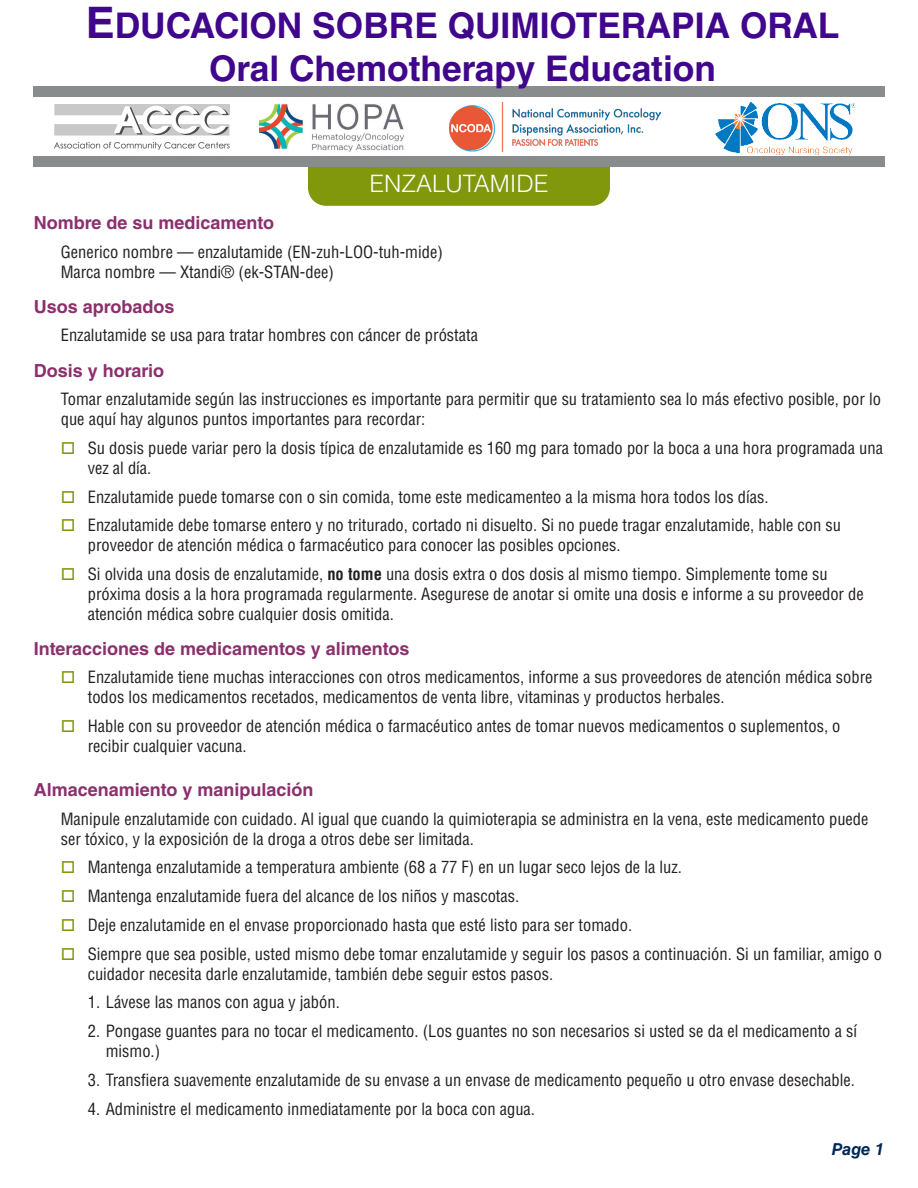
<style>
.page{position:relative;width:918px;height:1188px;background:#fff}
.page>*{position:absolute;margin:0;border:0;box-sizing:border-box;transform-origin:0 0}
.t1{font:700 35.4px "Helvetica LT Std";color:#40068b}
.drug_name{font:300 24px "Helvetica LT Std";color:#fff}
.subhead{font:700 18px "Helvetica LT Std";color:#8b306d}
.text{font:condensed 16.5px/19.8px "Helvetica LT Std";color:#231f20}
.t2{font:italic 700 16.5px "Helvetica LT Std";color:#002855}
.s1{font-size:43.5px}
.s2{color:#81980d}
.s3{font-weight:700}
</style>
<div class="page">
<div style="left:308px;top:139px;width:302px;height:67px;background:#81980d;border-radius:18px"></div>
<div style="left:34px;top:87px;width:850px;height:80px;background:#888c8d"></div>
<div style="left:25px;top:98px;width:864px;height:58px;background:#fff"></div>
<img style="left:259px;top:103px;width:145px;height:49px">
<img style="left:716px;top:101px;width:139px;height:53px">
<img style="left:449px;top:102px;width:211px;height:49px">
<img style="left:55px;top:104px;width:174px;height:46px">
<p class="t1" style="left:86px;top:4px;width:755px"><span class="s1">E</span>DUCACION SOBRE QUIMIOTERAPIA ORAL</p>
<p class="t1" style="left:209px;top:46px;width:509px">Oral Chemotherapy Education</p>
<p class="drug_name" style="left:369px;top:169px;width:181px">ENZALUTAMIDE</p>
<p class="subhead" style="left:34px;top:212px;width:242px">Nombre de su medicamento</p>
<p class="text" style="left:61px;top:242px;width:384px">Generico nombre — enzalutamide (EN-zuh-LOO-tuh-mide)</p>
<p class="text" style="left:61px;top:262px;width:275px">Marca nombre — Xtandi® (ek-STAN-dee)</p>
<p class="subhead" style="left:34px;top:295px;width:142px">Usos aprobados</p>
<p class="text" style="left:61px;top:325px;width:419px">Enzalutamide se usa para tratar hombres con cáncer de próstata</p>
<p class="subhead" style="left:34px;top:359px;width:132px">Dosis y horario</p>
<p class="text" style="left:61px;top:389px;width:822px">Tomar enzalutamide según las instrucciones es importante para permitir que su tratamiento sea lo más efectivo posible, por lo que aquí hay algunos puntos importantes para recordar:</p>
<p class="text" style="left:88px;top:438px;width:797px;text-indent:-27px"><span class="s2">□</span> Su dosis puede variar pero la dosis típica de enzalutamide es 160 mg para tomado por la boca a una hora programada una vez al día.</p>
<p class="text" style="left:61px;top:487px;width:709px"><span class="s2">□</span> Enzalutamide puede tomarse con o sin comida, tome este medicamenteo a la misma hora todos los días.</p>
<p class="text" style="left:88px;top:515px;width:755px;text-indent:-27px"><span class="s2">□</span> Enzalutamide debe tomarse entero y no triturado, cortado ni disuelto. Si no puede tragar enzalutamide, hable con su proveedor de atención médica o farmacéutico para conocer las posibles opciones.</p>
<p class="text" style="left:88px;top:564px;width:778px;text-indent:-27px"><span class="s2">□</span> Si olvida una dosis de enzalutamide, <span class="s3">no tome</span> una dosis extra o dos dosis al mismo tiempo. Simplemente tome su próxima dosis a la hora programada regularmente. Asegurese de anotar si omite una dosis e informe a su proveedor de atención médica sobre cualquier dosis omitida.</p>
<p class="subhead" style="left:34px;top:637px;width:377px">Interacciones de medicamentos y alimentos</p>
<p class="text" style="left:88px;top:667px;width:786px;text-indent:-27px"><span class="s2">□</span> Enzalutamide tiene muchas interacciones con otros medicamentos, informe a sus proveedores de atención médica sobre todos los medicamentos recetados, medicamentos de venta libre, vitaminas y productos herbales.</p>
<p class="text" style="left:88px;top:716px;width:754px;text-indent:-27px"><span class="s2">□</span> Hable con su proveedor de atención médica o farmacéutico antes de tomar nuevos medicamentos o suplementos, o recibir cualquier vacuna.</p>
<p class="subhead" style="left:34px;top:779px;width:281px">Almacenamiento y manipulación</p>
<p class="text" style="left:61px;top:809px;width:809px">Manipule enzalutamide con cuidado. Al igual que cuando la quimioterapia se administra en la vena, este medicamento puede ser tóxico, y la exposición de la droga a otros debe ser limitada.</p>
<p class="text" style="left:61px;top:857px;width:623px"><span class="s2">□</span> Mantenga enzalutamide a temperatura ambiente (68 a 77 F) en un lugar seco lejos de la luz.</p>
<p class="text" style="left:61px;top:886px;width:460px"><span class="s2">□</span> Mantenga enzalutamide fuera del alcance de los niños y mascotas.</p>
<p class="text" style="left:61px;top:915px;width:573px"><span class="s2">□</span> Deje enzalutamide en el envase proporcionado hasta que esté listo para ser tomado.</p>
<p class="text" style="left:88px;top:944px;width:796px;text-indent:-27px"><span class="s2">□</span> Siempre que sea posible, usted mismo debe tomar enzalutamide y seguir los pasos a continuación. Si un familiar, amigo o cuidador necesita darle enzalutamide, también debe seguir estos pasos.</p>
<p class="text" style="left:88px;top:992px;width:254px">1. Lávese las manos con agua y jabón.</p>
<p class="text" style="left:106px;top:1021px;width:753px;text-indent:-18px">2. Pongase guantes para no tocar el medicamento. (Los guantes no son necesarios si usted se da el medicamento a sí mismo.)</p>
<p class="text" style="left:88px;top:1070px;width:769px">3. Transfiera suavemente enzalutamide de su envase a un envase de medicamento pequeño u otro envase desechable.</p>
<p class="text" style="left:88px;top:1099px;width:449px">4. Administre el medicamento inmediatamente por la boca con agua.</p>
<p class="t2" style="left:832px;top:1139px;width:54px">Page 1</p>
</div>
